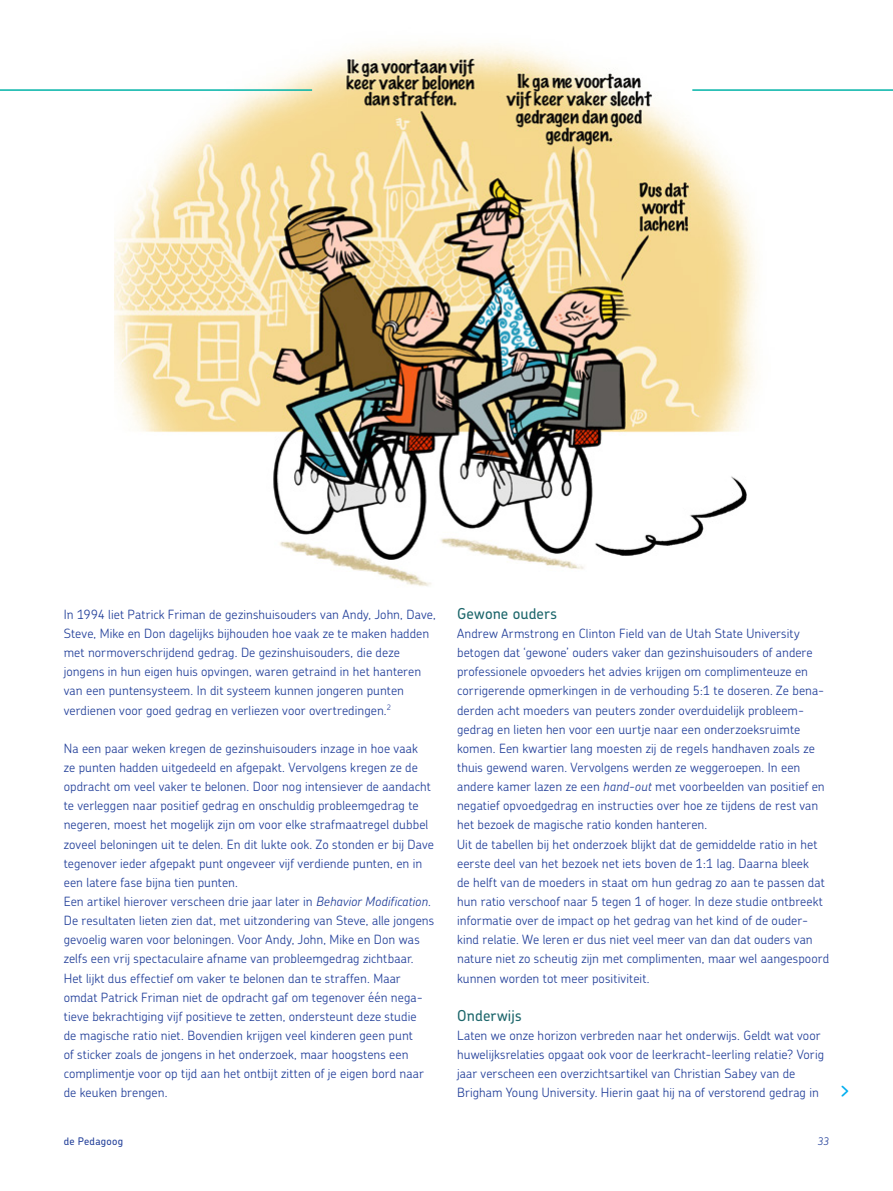
<style>
.page{position:relative;width:893px;height:1191px;background:#fff}
.page>*{position:absolute;margin:0;border:0;box-sizing:border-box;transform-origin:0 0}
.tussenkop{font:500 21px "Chevin";color:#00aeef}
.tussenkop-2{font:500 15px "Chevin";letter-spacing:.005em;color:#1c666b}
.Broodtekst{font:300 12.75px/19.2px "Chevin";letter-spacing:.005em;color:#223f99}
.t1{font:500 10.5px "Chevin";letter-spacing:.025em;color:#223f99}
.t2{font:italic 300 10.5px "Chevin";color:#223f99}
.s1{font-style:italic}
</style>
<div class="page">
<img style="left:114px;top:45px;width:643px;height:541px">
<hr style="left:0;top:89px;width:312px;height:2px;background:#00b3a7">
<hr style="left:692px;top:89px;width:201px;height:2px;background:#00b3a7">
<p class="Broodtekst" style="left:64px;top:604px;width:374px">In 1994 liet Patrick Friman de gezinshuisouders van Andy, John, Dave, Steve, Mike en Don dagelijks bijhouden hoe vaak ze te maken hadden met normoverschrijdend gedrag. De gezinshuisouders, die deze jongens in hun eigen huis opvingen, waren getraind in het hanteren van een puntensysteem. In dit systeem kunnen jongeren punten verdienen voor goed gedrag en verliezen voor overtredingen.<sup>2</sup></p>
<p class="Broodtekst" style="left:64px;top:738px;width:372px">Na een paar weken kregen de gezinshuisouders inzage in hoe vaak<br>ze punten hadden uitgedeeld en afgepakt. Vervolgens kregen ze de opdracht om veel vaker te belonen. Door nog intensiever de aandacht te verleggen naar positief gedrag en onschuldig probleemgedrag te negeren, moest het mogelijk zijn om voor elke strafmaatregel dubbel zoveel beloningen uit te delen. En dit lukte ook. Zo stonden er bij Dave tegenover ieder afgepakt punt ongeveer vijf verdiende punten, en in een latere fase bijna tien punten.</p>
<p class="Broodtekst" style="left:64px;top:891px;width:372px">Een artikel hierover verscheen drie jaar later in <span class="s1">Behavior Modification</span>.<br>De resultaten lieten zien dat, met uitzondering van Steve, alle jongens gevoelig waren voor beloningen. Voor Andy, John, Mike en Don was zelfs een vrij spectaculaire afname van probleemgedrag zichtbaar.<br>Het lijkt dus effectief om vaker te belonen dan te straffen. Maar omdat Patrick Friman niet de opdracht gaf om tegenover één nega&shy;tieve bekrachtiging vijf positieve te zetten, ondersteunt deze studie<br>de magische ratio niet. Bovendien krijgen veel kinderen geen punt<br>of sticker zoals de jongens in het onderzoek, maar hoogstens een complimentje voor op tijd aan het ontbijt zitten of je eigen bord naar de keuken brengen.</p>
<p class="tussenkop-2" style="left:457px;top:604px;width:101px">Gewone ouders</p>
<p class="Broodtekst" style="left:457px;top:623px;width:369px">Andrew Armstrong en Clinton Field van de Utah State University betogen dat ‘gewone’ ouders vaker dan gezinshuisouders of andere professionele opvoeders het advies krijgen om complimenteuze en corrigerende opmerkingen in de verhouding 5:1 te doseren. Ze bena&shy;derden acht moeders van peuters zonder overduidelijk probleem&shy;gedrag en lieten hen voor een uurtje naar een onderzoeksruimte komen. Een kwartier lang moesten zij de regels handhaven zoals ze thuis gewend waren. Vervolgens werden ze weggeroepen. In een andere kamer lazen ze een <span class="s1">hand-out</span> met voorbeelden van positief en negatief opvoedgedrag en instructies over hoe ze tijdens de rest van het bezoek de magische ratio konden hanteren.</p>
<p class="Broodtekst" style="left:457px;top:834px;width:374px">Uit de tabellen bij het onderzoek blijkt dat de gemiddelde ratio in het eerste deel van het bezoek net iets boven de 1:1 lag. Daarna bleek<br>de helft van de moeders in staat om hun gedrag zo aan te passen dat hun ratio verschoof naar 5 tegen 1 of hoger. In deze studie ontbreekt informatie over de impact op het gedrag van het kind of de ouder&shy;kind relatie. We leren er dus niet veel meer van dan dat ouders van nature niet zo scheutig zijn met complimenten, maar wel aangespoord kunnen worden tot meer positiviteit.</p>
<p class="tussenkop-2" style="left:457px;top:1005px;width:66px">Onderwijs</p>
<p class="Broodtekst" style="left:457px;top:1025px;width:368px">Laten we onze horizon verbreden naar het onderwijs. Geldt wat voor huwelijksrelaties opgaat ook voor de leerkracht-leerling relatie? Vorig jaar verscheen een overzichtsartikel van Christian Sabey van de Brigham Young University. Hierin gaat hij na of verstorend gedrag in</p>
<p class="tussenkop" style="left:841px;top:1076px;width:11px">&gt;</p>
<p class="t1" style="left:64px;top:1134px;width:61px">de Pedagoog</p>
<p class="t2" style="left:817px;top:1134px;width:13px">33</p>
</div>
